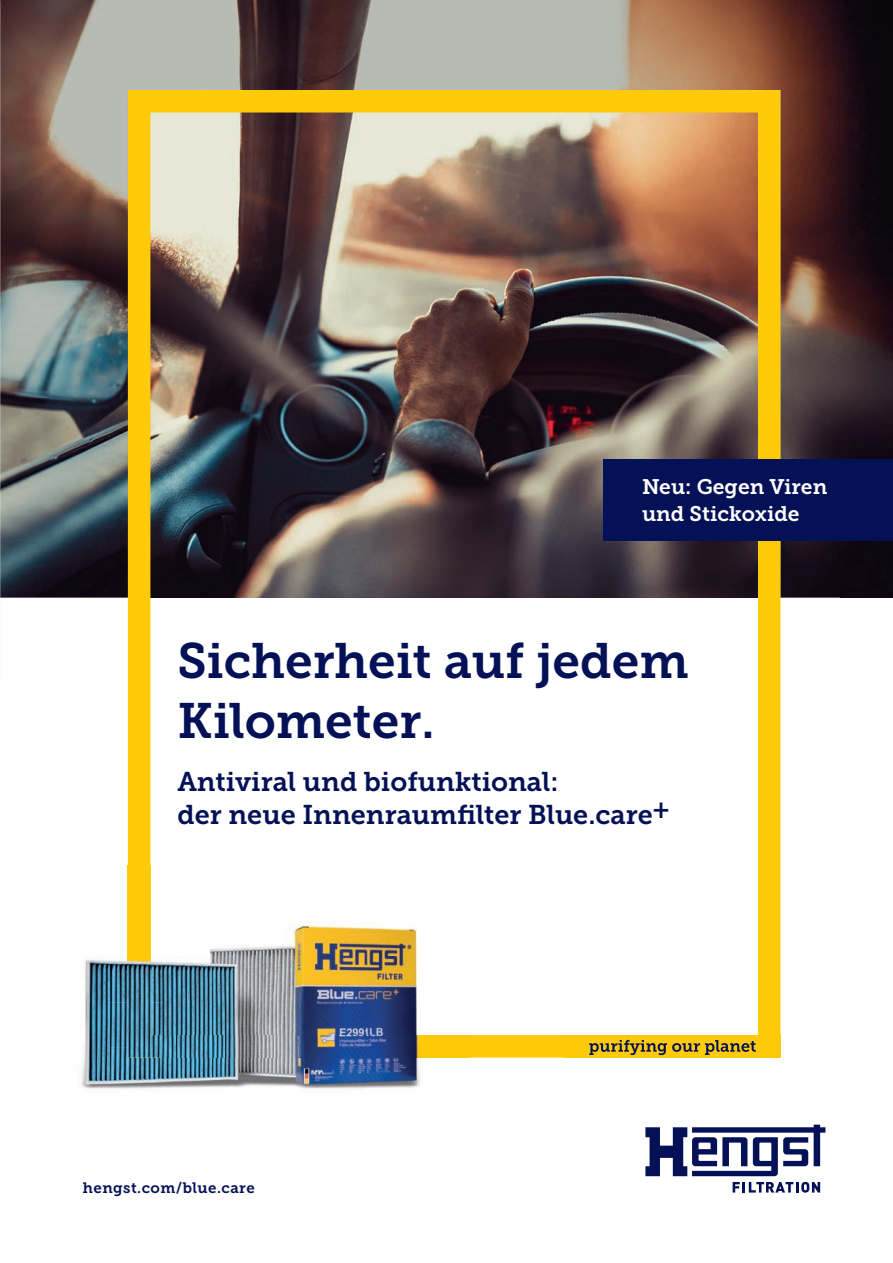
<style>
.page{position:relative;width:893px;height:1263px;background:#fff}
.page>*{position:absolute;margin:0;border:0;box-sizing:border-box;transform-origin:0 0}
.t1{font:49.5px/59.4px "Museo Slab 700";color:#041156}
.t2{font:27px/32.4px "Museo Slab 700";color:#041156}
.t3{font:21px/27px "Museo Slab 700";color:#fff}
.t4{font:15px "Museo Slab 700";letter-spacing:.03em;color:#041156}
</style>
<div class="page">
<img style="left:0;top:0;width:893px;height:597px">
<img style="left:128px;top:90px;width:652px;height:968px">
<div style="left:564px;top:1035px;width:216px;height:23px;background:#feca0a"></div>
<svg style="left:589px;top:1040px;width:167px;height:15px"></svg>
<img style="left:85px;top:865px;width:384px;height:137px">
<img style="left:81px;top:1002px;width:80px;height:87px">
<img style="left:161px;top:1002px;width:308px;height:33px">
<img style="left:161px;top:1058px;width:259px;height:32px">
<img style="left:128px;top:865px;width:22px;height:144px">
<img style="left:128px;top:1009px;width:49px;height:49px">
<img style="left:177px;top:1035px;width:292px;height:23px">
<svg style="left:645px;top:1124px;width:180px;height:52px"></svg>
<svg style="left:733px;top:1182px;width:87px;height:10px"></svg>
<div style="left:604px;top:459px;width:289px;height:81px;background:#041156"></div>
<p class="t3" style="left:642px;top:473px;width:187px">Neu: Gegen Viren und Stickoxide</p>
<h1 class="t1" style="left:177px;top:632px;width:513px">Sicherheit auf jedem<br>Kilometer.</h1>
<p class="t2" style="left:177px;top:766px;width:494px">Antiviral und biofunktional:<br>der neue Innenraumfilter Blue.care+</p>
<p class="t4" style="left:83px;top:1179px;width:173px">hengst.com/blue.care</p>
</div>
